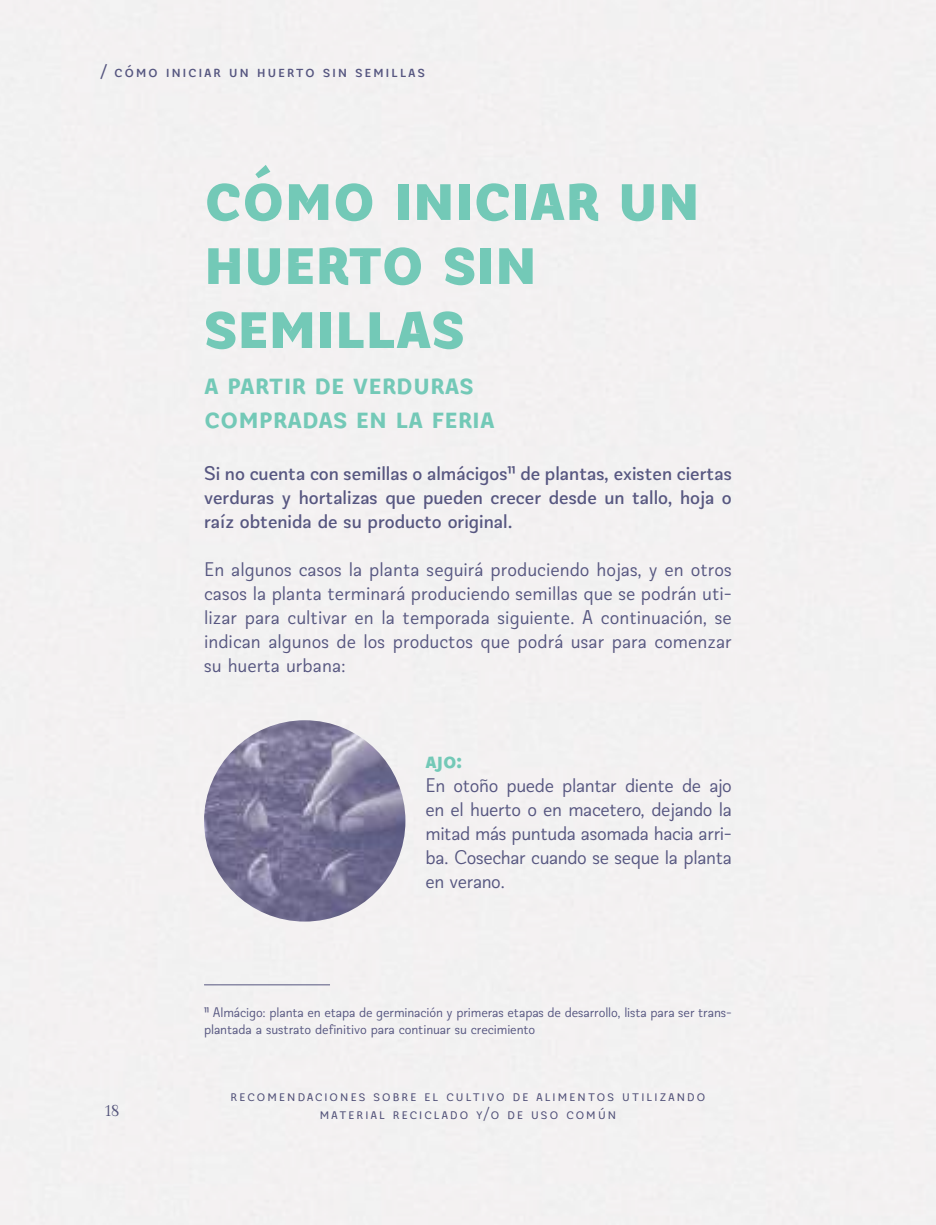
<style>
.page{position:relative;width:936px;height:1225px;background:#fff}
.page>*{position:absolute;margin:0;border:0;box-sizing:border-box;transform-origin:0 0}
.t1{font:900 70px/64px "Biblioteca Sans";color:#73c9b7}
.t2{font:700 30px/34px "Biblioteca Sans";color:#73c9b7}
.t3{font:900 22px "Biblioteca Sans";color:#73c9b7}
.t4{font:20px/24px "Biblioteca Sans";color:#565680;text-align:justify}
.t5{font:600 20px/24px "Biblioteca Sans";color:#565680;text-align:justify}
.t6{font:600 16px "Biblioteca Sans";letter-spacing:.1em;color:#565680}
.t7{font:16px "Biblioteca";color:#565680}
.t8{font:15px/18px "Biblioteca Sans";letter-spacing:.1em;color:#565680;text-align:center}
.t9{font:14px/16.8px "Biblioteca Sans";letter-spacing:-.01em;color:#565680}
</style>
<div class="page">
<div style="left:0;top:0;width:935px;height:1225px;background:#f3f1f1"></div>
<hr style="left:204px;top:984px;width:126px;height:1px;background:#565680">
<img style="left:204px;top:720px;width:201px;height:201px;border-radius:101px">
<p class="t6" style="left:101px;top:61px;width:46px">/ cómo</p>
<p class="t6" style="left:166px;top:61px;width:9px">iniciar</p>
<p class="t6" style="left:229px;top:61px;width:103px">un huerto sin</p>
<p class="t6" style="left:355px;top:61px;width:10px">semillas</p>
<h1 class="t1" style="left:204px;top:164px;width:497px">CÓMO INICIAR UN<br>HUERTO SIN<br>SEMILLAS</h1>
<h2 class="t2" style="left:204px;top:367px;width:292px">a partir de verduras compradas en la feria</h2>
<p class="t5" style="left:204px;top:461px;width:529px">Si no cuenta con semillas o almácigos11 de plantas, existen ciertas verduras y hortalizas que pueden crecer desde un tallo, hoja o raíz obtenida de su producto original.</p>
<p class="t4" style="left:204px;top:557px;width:529px">En algunos casos la planta seguirá produciendo hojas, y en otros casos la planta terminará produciendo semillas que se podrán uti&shy;lizar para cultivar en la temporada siguiente. A continuación, se indican algunos de los productos que podrá usar para comenzar su huerta urbana:</p>
<p class="t3" style="left:425px;top:746px;width:38px">ajo:</p>
<p class="t4" style="left:425px;top:773px;width:308px">En otoño puede plantar diente de ajo en el huerto o en macetero, dejando la mitad más puntuda asomada hacia arri&shy;ba. Cosechar cuando se seque la planta en verano.</p>
<p class="t9" style="left:204px;top:1004px;width:529px">11 Almácigo: planta en etapa de germinación y primeras etapas de desarrollo, lista para ser trans&shy;plantada a sustrato definitivo para continuar su crecimiento</p>
<p class="t7" style="left:105px;top:1101px;width:15px">18</p>
<p class="t8" style="left:230px;top:1087px;width:477px">Recomendaciones sobre el cultivo de alimentos utilizando material reciclado y/o de uso común</p>
</div>
